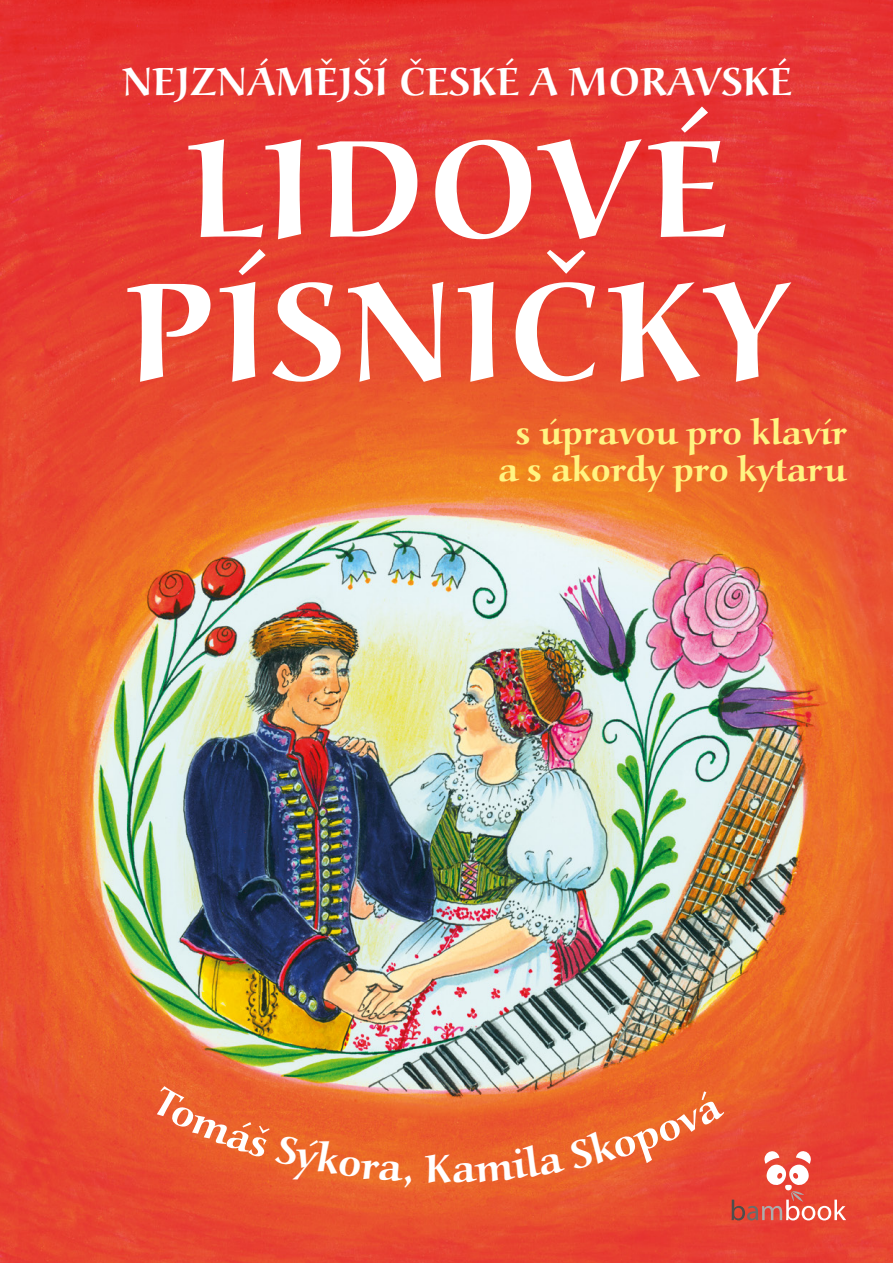
<style>
.page{position:relative;width:893px;height:1263px;background:#fff}
.page>*{position:absolute;margin:0;border:0;box-sizing:border-box;transform-origin:0 0}
.t1{font:700 142.5px/142.5px "Alcuin URWTOT";letter-spacing:.015em;color:#fff;text-align:center}
.t2{font:700 40.5px "Alcuin URWTOT";color:#fff}
.t3{font:700 34.5px/37.5px "Alcuin URWTOT";color:#fff482;text-align:center}
</style>
<div class="page">
<img style="left:0;top:0;width:893px;height:1263px">
<svg style="left:732px;top:1150px;width:114px;height:70px;background:#e66153"></svg>
<svg style="left:149px;top:1085px;width:262px;height:103px;background:#ea622e"></svg>
<svg style="left:453px;top:1088px;width:272px;height:95px;background:#ea5f2d"></svg>
<p class="t2" style="left:122px;top:57px;width:672px">NEJZNÁMĚJŠÍ ČESKÉ A MORAVSKÉ</p>
<h1 class="t1" style="left:126px;top:126px;width:663px">LIDOVÉ<br>PÍSNIČKY</h1>
<p class="t3" style="left:498px;top:416px;width:350px">s úpravou pro klavír a s akordy pro kytaru</p>
<p class="t2" style="left:425px;top:1145px;width:28px">K</p>
</div>
